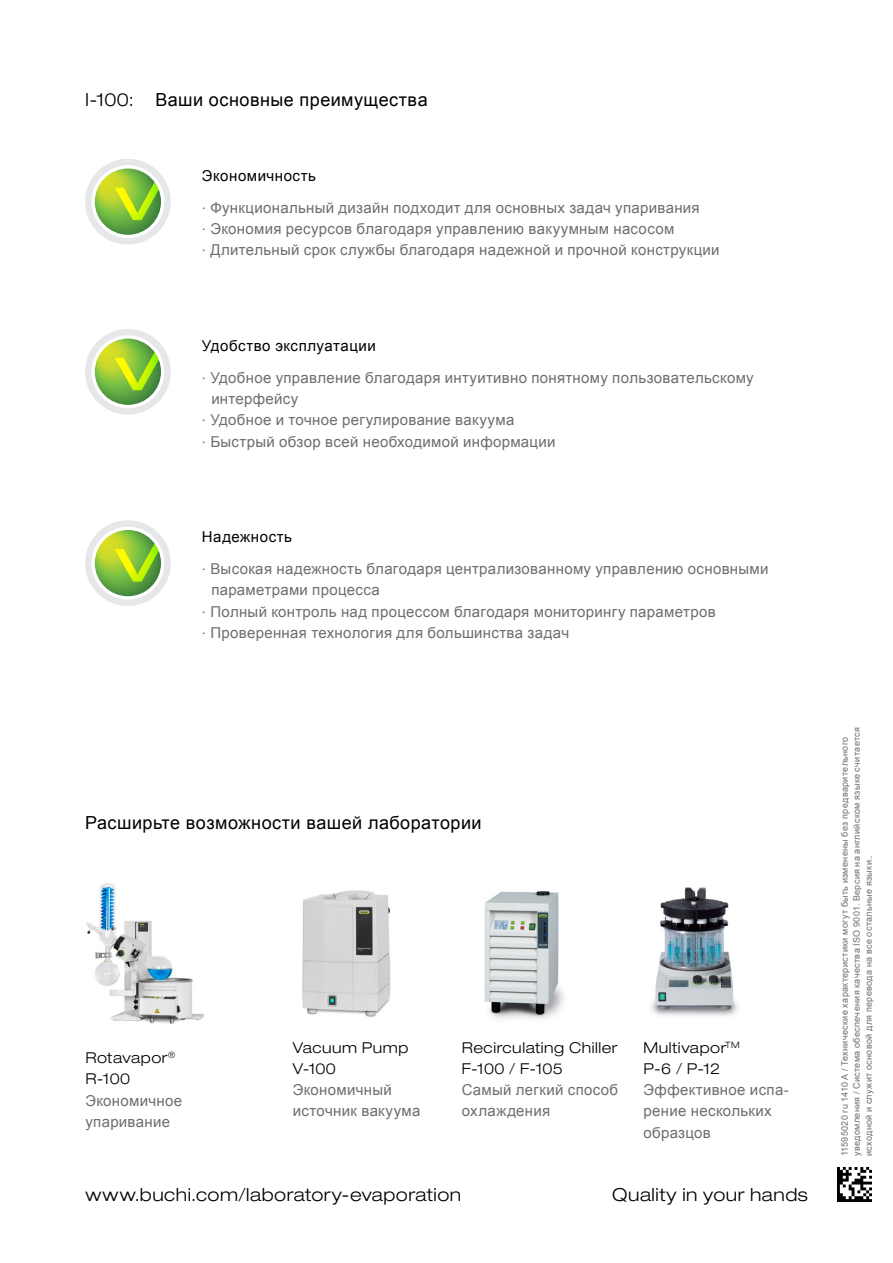
<style>
.page{position:relative;width:893px;height:1263px;background:#fff}
.page>*{position:absolute;margin:0;border:0;box-sizing:border-box;transform-origin:0 0}
.EN_Title{font:300 expanded 18px "Helvetica Neue LT Std";letter-spacing:.025em;color:#000}
.RU_Title{font:18px "Arial";letter-spacing:.025em;color:#000}
.t1{font:15px/21.3px "Arial";letter-spacing:.02em;color:#6d6e71}
.t2{font:300 expanded 15px/21.3px "Helvetica Neue LT Std";letter-spacing:.035em;color:#000}
.RU_Title_small_down{font:15px "Arial";letter-spacing:.035em;color:#000}
.RU_Barcode{font:9px/12px "Arial";letter-spacing:.04em;color:#6d6e71}
.s1{font-family:"Helvetica Neue LT Std";font-weight:300}
.s2{font-family:"Helvetica Neue LT Std";font-weight:300;font-stretch:expanded;color:#000}
.s3{font-family:"Arial";font-weight:400;font-stretch:normal;color:#6d6e71}
</style>
<div class="page">
<img style="left:838px;top:1167px;width:34px;height:34px">
<div style="left:85px;top:159px;width:86px;height:85px;background:#e6e7e8;border-radius:50%"></div>
<svg style="left:91px;top:165px;width:73px;height:73px"></svg>
<svg style="left:95px;top:169px;width:66px;height:66px"></svg>
<svg style="left:110px;top:168px;width:51px;height:67px;background:#9bc852"></svg>
<div style="left:85px;top:329px;width:86px;height:86px;background:#e6e7e8;border-radius:50%"></div>
<svg style="left:91px;top:335px;width:73px;height:73px"></svg>
<svg style="left:95px;top:339px;width:66px;height:66px"></svg>
<svg style="left:110px;top:338px;width:51px;height:67px;background:#9bc852"></svg>
<div style="left:85px;top:520px;width:86px;height:86px;background:#e6e7e8;border-radius:50%"></div>
<svg style="left:91px;top:527px;width:73px;height:72px"></svg>
<svg style="left:95px;top:530px;width:66px;height:66px"></svg>
<svg style="left:110px;top:530px;width:51px;height:66px;background:#9ac74f"></svg>
<img style="left:86px;top:883px;width:118px;height:141px">
<img style="left:302px;top:890px;width:89px;height:127px">
<img style="left:484px;top:891px;width:80px;height:128px">
<img style="left:651px;top:887px;width:87px;height:129px">
<p class="EN_Title" style="left:85px;top:89px;width:50px">I-100:</p>
<p class="RU_Title" style="left:155px;top:88px;width:274px">Ваши основные преимущества</p>
<p class="RU_Title_small_down" style="left:202px;top:166px;width:115px">Экономичность</p>
<p class="t1" style="left:202px;top:197px;width:499px"><span class="s1">∙</span> Функциональный дизайн подходит для основных задач упаривания</p>
<p class="t1" style="left:202px;top:218px;width:474px"><span class="s1">∙</span> Экономия ресурсов благодаря управлению вакуумным насосом</p>
<p class="t1" style="left:202px;top:239px;width:519px"><span class="s1">∙</span> Длительный срок службы благодаря надежной и прочной конструкции</p>
<p class="RU_Title_small_down" style="left:202px;top:336px;width:175px">Удобство эксплуатации</p>
<p class="t1" style="left:211px;top:367px;width:544px;text-indent:-9px"><span class="s1">∙</span> Удобное управление благодаря интуитивно понятному пользовательскому интерфейсу</p>
<p class="t1" style="left:202px;top:409px;width:314px"><span class="s1">∙</span> Удобное и точное регулирование вакуума</p>
<p class="t1" style="left:202px;top:431px;width:355px"><span class="s1">∙</span> Быстрый обзор всей необходимой информации</p>
<p class="RU_Title_small_down" style="left:202px;top:527px;width:92px">Надежность</p>
<p class="t1" style="left:211px;top:558px;width:559px;text-indent:-9px"><span class="s1">∙</span> Высокая надежность благодаря централизованному управлению основными параметрами процесса</p>
<p class="t1" style="left:202px;top:601px;width:515px"><span class="s1">∙</span> Полный контроль над процессом благодаря мониторингу параметров</p>
<p class="t1" style="left:202px;top:622px;width:369px"><span class="s1">∙</span> Проверенная технология для большинства задач</p>
<p class="RU_Title" style="left:85px;top:811px;width:398px">Расширьте возможности вашей лаборатории</p>
<p class="t1" style="left:85px;top:1047px;width:98px"><span class="s2">Rotavapor</span><sup>®<br></sup><span class="s2">R-100<br></span>Экономичное упаривание</p>
<p class="t1" style="left:293px;top:1037px;width:129px"><span class="s2">Vacuum Pump<br>V-100<br></span>Экономичный источник вакуума</p>
<p class="t2" style="left:462px;top:1036px;width:158px">Recirculating Chiller<br>F-100 / F-105<br><span class="s3">Самый легкий способ охлаждения</span></p>
<p class="t1" style="left:644px;top:1037px;width:147px"><span class="s2">Multivapor</span><sup>TM<br></sup><span class="s2">P-6 / P-12<br></span>Эффективное испа&shy;рение нескольких образцов</p>
<p class="EN_Title" style="left:86px;top:1184px;width:377px">www.buchi.com/laboratory-evaporation</p>
<p class="EN_Title" style="left:612px;top:1184px;width:197px">Quality in your hands</p>
<p class="RU_Barcode" style="left:839px;top:1156px;width:431px;rotate:-90deg">11595020 ru 1410 A / Технические характеристики могут быть изменены без предварительного уведомления / Система обеспечения качества ISO 9001. Версия на английском языке считается исходной и служит основой для перевода на все остальные языки..</p>
</div>
